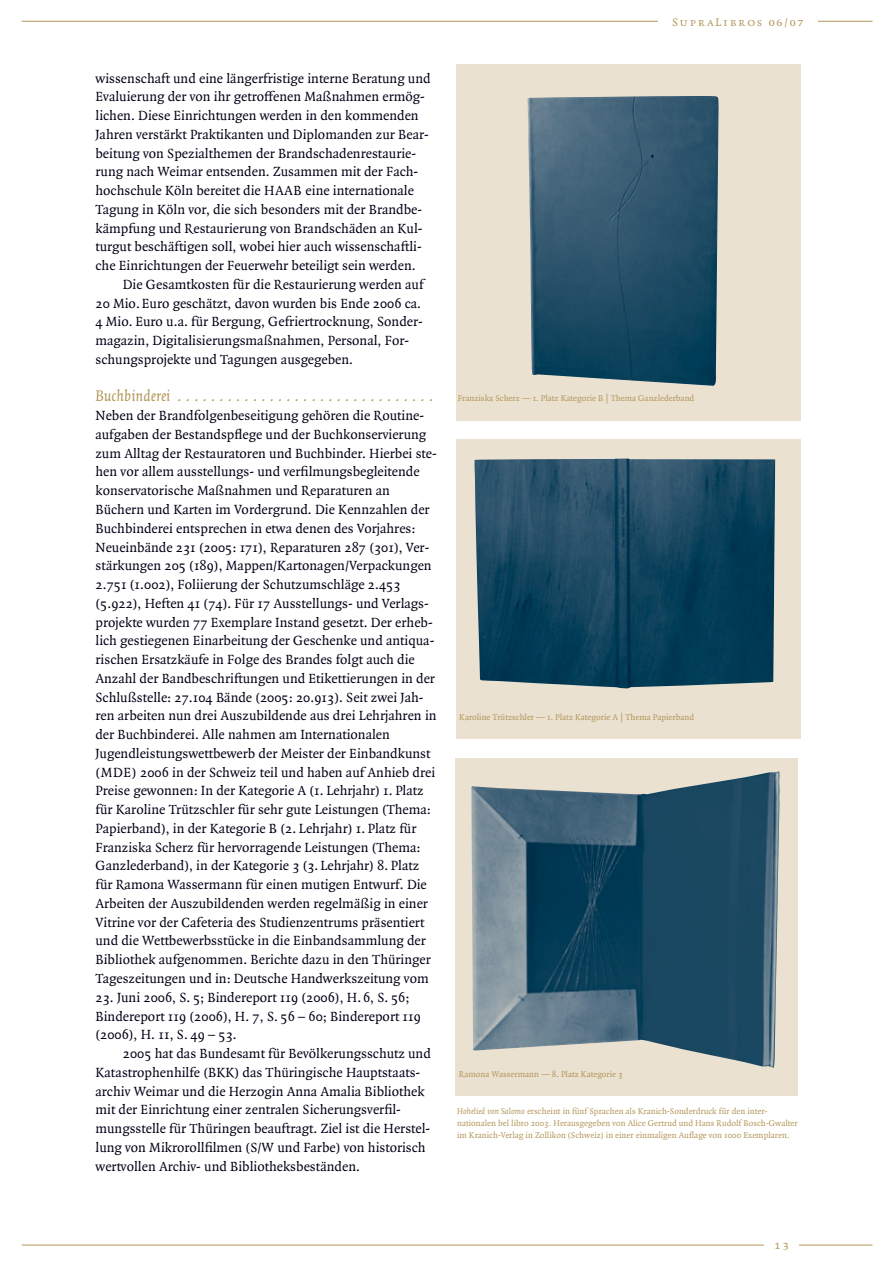
<style>
.page{position:relative;width:893px;height:1262px;background:#fff}
.page>*{position:absolute;margin:0;border:0;box-sizing:border-box;transform-origin:0 0}
.t1{font:italic 16.5px "Quadraat";color:#b49759}
.t2{font:14.25px/18.8px "Quadraat";color:#000116}
.t3{font:12px "Quadraat Small Caps";letter-spacing:.15em;color:#b49759}
.t4{font:9px/12px "Quadraat";color:#b49759}
.s1{font-family:"Quadraat Regular Expert"}
.s2{font-style:italic}
</style>
<div class="page">
<hr style="left:22px;top:1244px;width:850px;height:1px;background:#b49759">
<hr style="left:22px;top:21px;width:850px;height:1px;background:#b49759">
<div style="left:658px;top:15px;width:159px;height:23px;background:#fff"></div>
<div style="left:764px;top:1238px;width:34px;height:22px;background:#fff"></div>
<div style="left:455px;top:758px;width:343px;height:338px;background:#eae1d1"></div>
<img style="left:471px;top:771px;width:308px;height:296px">
<div style="left:456px;top:439px;width:344px;height:299px;background:#eae1d1"></div>
<img style="left:474px;top:458px;width:301px;height:230px">
<div style="left:456px;top:64px;width:344px;height:356px;background:#eae1d1"></div>
<img style="left:527px;top:96px;width:191px;height:290px">
<p class="t2" style="left:95px;top:69px;width:336px">wissenschaft und eine längerfristige interne Beratung und Evaluierung der von ihr getro<span class="s1">=</span>enen Maßnahmen ermög&shy;lichen. Diese Einrichtungen werden in den kommenden Jahren verstärkt Praktikanten und Diplomanden zur Bear&shy;beitung von Spezialthemen der Brandschadenrestaurie&shy;rung nach Weimar entsenden. Zusammen mit der Fach&shy;hochschule Köln bereitet die HAAB eine internationale Tagung in Köln vor, die sich besonders mit der Brandbe&shy;kämpfung und Restaurierung von Brandschäden an Kul&shy;turgut beschäftigen soll, wobei hier auch wissenschaftli&shy;che Einrichtungen der Feuerwehr beteiligt sein werden.</p>
<p class="t2" style="left:95px;top:276px;width:329px;text-indent:27px">Die Gesamtkosten für die Restaurierung werden auf 20 Mio. Euro geschätzt, davon wurden bis Ende 2006 ca.<br>4 Mio. Euro u.a. für Bergung, Gefriertrocknung, Sonder&shy;magazin, Digitalisierungsmaßnahmen, Personal, For&shy;schungsprojekte und Tagungen ausgegeben.</p>
<p class="t1" style="left:95px;top:389px;width:339px">Buchbinderei . . . . . . . . . . . . . . . . . . . . . . . . . . . . . . .</p>
<p class="t2" style="left:95px;top:407px;width:343px">Neben der Brandfolgenbeseitigung gehören die Routine&shy;aufgaben der Bestandspflege und der Buchkonservierung zum Alltag der Restauratoren und Buchbinder. Hierbei ste&shy;hen vor allem ausstellungs- und verfilmungsbegleitende konservatorische Maßnahmen und Reparaturen an Büchern und Karten im Vordergrund. Die Kennzahlen der Buchbinderei entsprechen in etwa denen des Vorjahres:<br>Neueinbände 231 (2005: 171), Reparaturen 287 (301), Ver&shy;stärkungen 205 (189), Mappen/Kartonagen/Verpackungen 2.751 (1.002), Foliierung der Schutzumschläge 2.453 (5.922), Heften 41 (74). Für 17 Ausstellungs- und Verlags&shy;projekte wurden 77 Exemplare Instand gesetzt. Der erheb&shy;lich gestiegenen Einarbeitung der Geschenke und antiqua&shy;rischen Ersatzkäufe in Folge des Brandes folgt auch die Anzahl der Bandbeschriftungen und Etikettierungen in der Schlußstelle: 27.104 Bände (2005: 20.913). Seit zwei Jah&shy;ren arbeiten nun drei Auszubildende aus drei Lehrjahren in der Buchbinderei. Alle nahmen am Internationalen Jugendleistungswettbewerb der Meister der Einbandkunst (MDE) 2006 in der Schweiz teil und haben auf Anhieb drei Preise gewonnen: In der Kategorie A (1. Lehrjahr) 1. Platz für Karoline Trützschler für sehr gute Leistungen (Thema:<br>Papierband), in der Kategorie B (2. Lehrjahr) 1. Platz für Franziska Scherz für hervorragende Leistungen (Thema:<br>Ganzlederband), in der Kategorie 3 (3. Lehrjahr) 8. Platz für Ramona Wassermann für einen mutigen Entwurf. Die Arbeiten der Auszubildenden werden regelmäßig in einer Vitrine vor der Cafeteria des Studienzentrums präsentiert und die Wettbewerbsstücke in die Einbandsammlung der Bibliothek aufgenommen. Berichte dazu in den Thüringer Tageszeitungen und in: Deutsche Handwerkszeitung vom</p>
<p class="t2" style="left:95px;top:988px;width:327px">23. Juni 2006, S. 5; Bindereport 119 (2006), H. 6, S. 56;<br>Bindereport 119 (2006), H. 7, S. 56 – 60; Bindereport 119 (2006), H. 11, S. 49 – 53.</p>
<p class="t2" style="left:95px;top:1045px;width:337px;text-indent:27px">2005 hat das Bundesamt für Bevölkerungsschutz und Katastrophenhilfe (BKK) das Thüringische Hauptstaats&shy;archiv Weimar und die Herzogin Anna Amalia Bibliothek mit der Einrichtung einer zentralen Sicherungsverfil&shy;mungsstelle für Thüringen beauftragt. Ziel ist die Herstel&shy;lung von Mikrorollfilmen (S/W und Farbe) von historisch wertvollen Archiv- und Bibliotheksbeständen.</p>
<p class="t3" style="left:672px;top:15px;width:133px">SupraLibros 06/07</p>
<p class="t4" style="left:458px;top:393px;width:238px">Franziska Scherz — 1. Platz Kategorie B | Thema Ganzlederband</p>
<p class="t4" style="left:459px;top:712px;width:236px">Karoline Trützschler — 1. Platz Kategorie A | Thema Papierband</p>
<p class="t4" style="left:459px;top:1068px;width:165px">Ramona Wassermann — 8. Platz Kategorie 3</p>
<p class="t4" style="left:457px;top:1105px;width:342px"><span class="s2">Hohelied von Salomo</span> erscheint in fünf Sprachen als Kranich-Sonderdruck für den inter&shy;nationalen bel libro 2003. Herausgegeben von Alice Gertrud und Hans Rudolf Bosch-Gwalter im Kranich-Verlag in Zollikon (Schweiz) in einer einmaligen Auflage von 1000 Exemplaren.</p>
<p class="t3" style="left:774px;top:1237px;width:16px">13</p>
</div>
